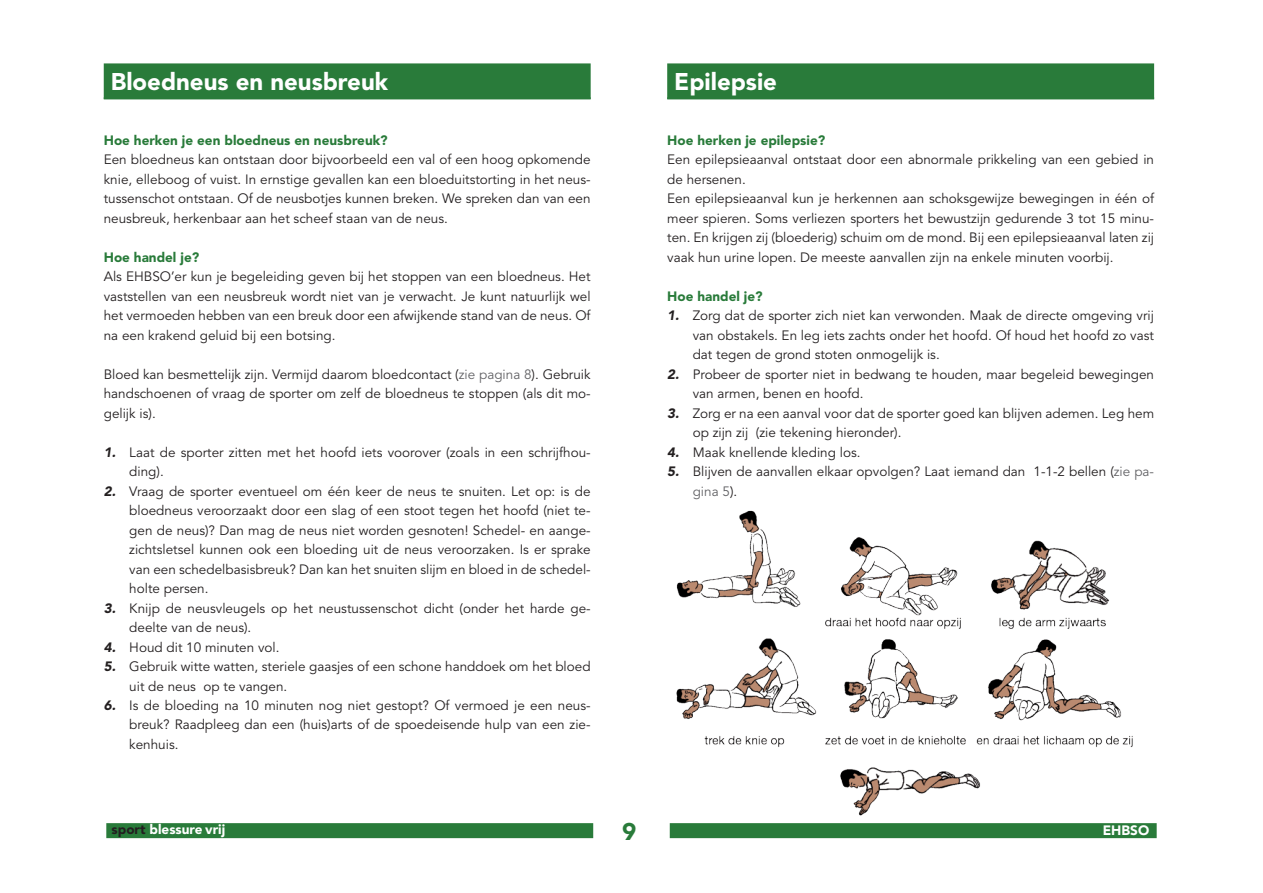
<style>
.page{position:relative;width:1263px;height:893px;background:#fff}
.page>*{position:absolute;margin:0;border:0;box-sizing:border-box;transform-origin:0 0}
.t1{font:900 24px "Avenir LT Std";color:#fff}
.t2{font:900 24px "Avenir LT Std";color:#297b3a}
.t3{font:13.5px/19.5px "Avenir LT Std";color:#231f20}
.t4{font:900 13.5px "Avenir LT Std";color:#297b3a}
.t5{font:900 13.5px "Avenir LT Std";color:#fff}
.s1{color:#636366}
.s2{font-weight:900;font-style:italic}
.s3{color:#231f20}
</style>
<div class="page">
<div style="left:670px;top:823px;width:487px;height:15px;background:#297b3a"></div>
<div style="left:106px;top:823px;width:487px;height:15px;background:#297b3a"></div>
<div style="left:104px;top:63px;width:487px;height:36px;background:#297b3a"></div>
<div style="left:667px;top:63px;width:487px;height:36px;background:#297b3a"></div>
<img style="left:674px;top:510px;width:475px;height:329px">
<h1 class="t1" style="left:111px;top:68px;width:279px">Bloedneus en neusbreuk</h1>
<p class="t4" style="left:104px;top:132px;width:285px">Hoe herken je een bloedneus en neusbreuk?</p>
<p class="t3" style="left:104px;top:150px;width:488px;text-align:justify">Een bloedneus kan ontstaan door bijvoorbeeld een val of een hoog opkomende knie, elleboog of vuist. In ernstige gevallen kan een bloeduitstorting in het neus&shy;tussenschot ontstaan. Of de neusbotjes kunnen breken. We spreken dan van een neusbreuk, herkenbaar aan het scheef staan van de neus.</p>
<p class="t4" style="left:104px;top:249px;width:97px">Hoe handel je?</p>
<p class="t3" style="left:104px;top:267px;width:488px;text-align:justify">Als EHBSO’er kun je begeleiding geven bij het stoppen van een bloedneus. Het vaststellen van een neusbreuk wordt niet van je verwacht. Je kunt natuurlijk wel het vermoeden hebben van een breuk door een afwijkende stand van de neus. Of na een krakend geluid bij een botsing.</p>
<p class="t3" style="left:104px;top:365px;width:488px;text-align:justify">Bloed kan besmettelijk zijn. Vermijd daarom bloedcontact (<span class="s1">zie pagina 8</span>). Gebruik handschoenen of vraag de sporter om zelf de bloedneus te stoppen (als dit mo&shy;gelijk is).</p>
<p class="t3" style="left:129px;top:442px;width:463px;text-indent:-26px"><span class="s2">1.</span> Laat de sporter zitten met het hoofd iets voorover (zoals in een schrijfhou&shy;ding).</p>
<p class="t3" style="left:129px;top:481px;width:463px;text-align:justify;text-indent:-26px"><span class="s2">2.</span> Vraag de sporter eventueel om één keer de neus te snuiten. Let op: is de bloedneus veroorzaakt door een slag of een stoot tegen het hoofd (niet te&shy;gen de neus)? Dan mag de neus niet worden gesnoten! Schedel- en aange&shy;zichtsletsel kunnen ook een bloeding uit de neus veroorzaken. Is er sprake van een schedelbasisbreuk? Dan kan het snuiten slijm en bloed in de schedel&shy;holte persen.</p>
<p class="t3" style="left:129px;top:598px;width:463px;text-indent:-26px"><span class="s2">3.</span> Knijp de neusvleugels op het neustussenschot dicht (onder het harde ge&shy;deelte van de neus).</p>
<p class="t3" style="left:104px;top:637px;width:177px"><span class="s2">4.</span> Houd dit 10 minuten vol.</p>
<p class="t3" style="left:129px;top:657px;width:463px;text-indent:-26px"><span class="s2">5.</span> Gebruik witte watten, steriele gaasjes of een schone handdoek om het bloed uit de neus op te vangen.</p>
<p class="t3" style="left:129px;top:696px;width:463px;text-align:justify;text-indent:-26px"><span class="s2">6.</span> Is de bloeding na 10 minuten nog niet gestopt? Of vermoed je een neus&shy;breuk? Raadpleeg dan een (huis)arts of de spoedeisende hulp van een zie&shy;kenhuis.</p>
<h1 class="t1" style="left:674px;top:68px;width:104px">Epilepsie</h1>
<p class="t4" style="left:667px;top:132px;width:160px">Hoe herken je epilepsie?</p>
<p class="t3" style="left:667px;top:150px;width:488px">Een epilepsieaanval ontstaat door een abnormale prikkeling van een gebied in de hersenen.<br>Een epilepsieaanval kun je herkennen aan schoksgewijze bewegingen in één of meer spieren. Soms verliezen sporters het bewustzijn gedurende 3 tot 15 minu&shy;ten. En krijgen zij (bloederig) schuim om de mond. Bij een epilepsieaanval laten zij vaak hun urine lopen. De meeste aanvallen zijn na enkele minuten voorbij.</p>
<p class="t4" style="left:667px;top:288px;width:97px">Hoe handel je?</p>
<p class="t3" style="left:693px;top:306px;width:463px;text-align:justify;text-indent:-26px"><span class="s2">1.</span> Zorg dat de sporter zich niet kan verwonden. Maak de directe omgeving vrij van obstakels. En leg iets zachts onder het hoofd. Of houd het hoofd zo vast dat tegen de grond stoten onmogelijk is.</p>
<p class="t3" style="left:693px;top:364px;width:463px;text-indent:-26px"><span class="s2">2.</span> Probeer de sporter niet in bedwang te houden, maar begeleid bewegingen van armen, benen en hoofd.</p>
<p class="t3" style="left:693px;top:403px;width:463px;text-indent:-26px"><span class="s2">3.</span> Zorg er na een aanval voor dat de sporter goed kan blijven ademen. Leg hem op zijn zij (zie tekening hieronder).</p>
<p class="t3" style="left:667px;top:442px;width:195px"><span class="s2">4.</span> Maak knellende kleding los.</p>
<p class="t3" style="left:693px;top:462px;width:463px;text-indent:-26px"><span class="s2">5.</span> Blijven de aanvallen elkaar opvolgen? Laat iemand dan 1-1-2 bellen (<span class="s1">zie pa&shy;gina 5</span>).</p>
<p class="t5" style="left:112px;top:821px;width:115px"><span class="s3">sport</span> blessure vrij</p>
<h1 class="t2" style="left:622px;top:817px;width:16px">9</h1>
<p class="t5" style="left:1103px;top:822px;width:48px">EHBSO</p>
</div>
